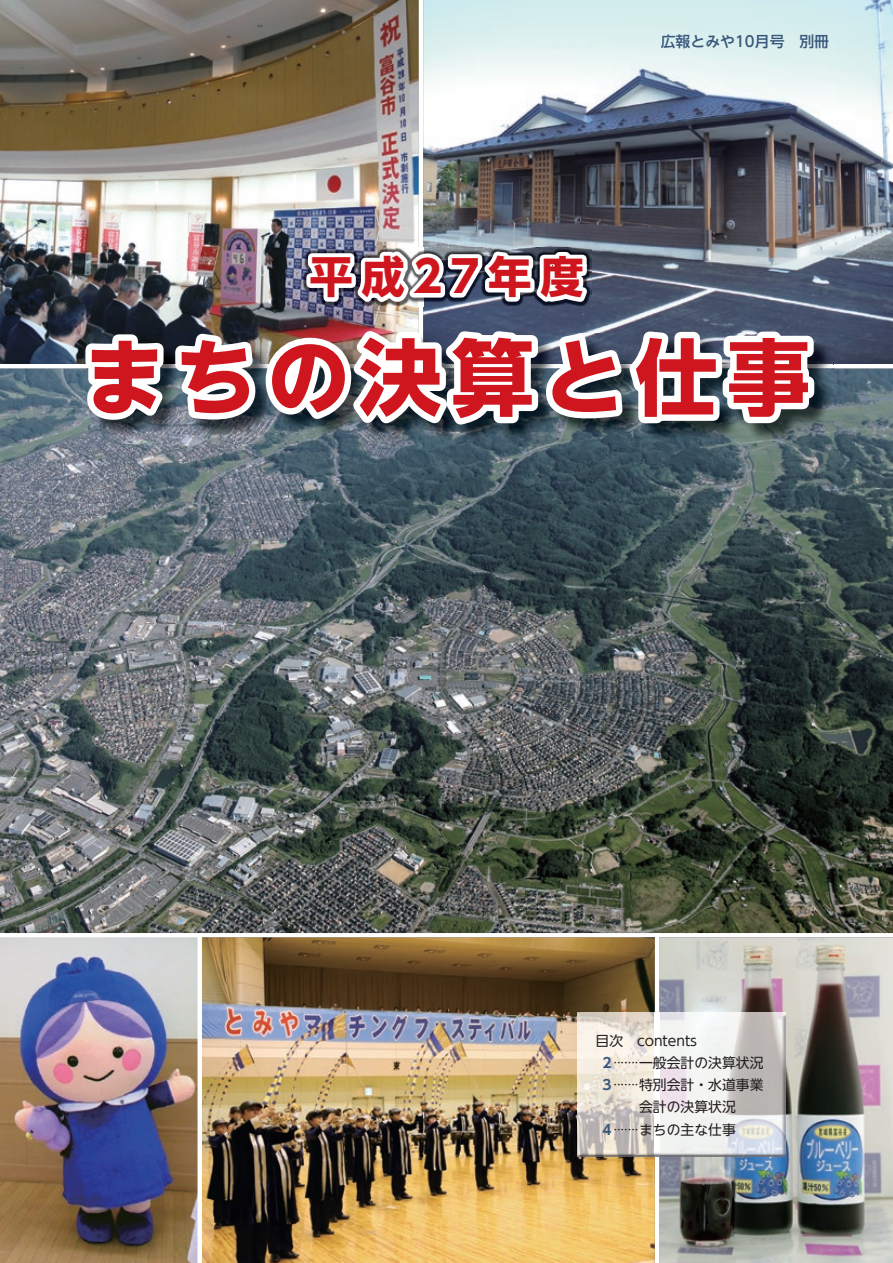
<style>
.page{position:relative;width:893px;height:1263px;background:#fff}
.page>*{position:absolute;margin:0;border:0;box-sizing:border-box;transform-origin:0 0}
.t1{font:700 82.95px "UD Shin Go NT Pro";letter-spacing:.11em;color:#cf151d}
.t2{font:700 43.35px "UD Shin Go NT Pro";letter-spacing:.2em;color:#cf151d}
.t3{font:500 14.85px "UD Shin Go NT Pro";color:#38557b}
.t4{font:13.8px "UD Shin Go NT Pro";color:#231f20}
.t5{font:300 13.8px "UD Shin Go NT Pro";color:#231f20}
.s1{font-family:"UD Shin Go NT Pro De";font-weight:700;color:#38557b}
.s2{font-weight:300}
.s3{font-weight:400}
</style>
<div class="page">
<img style="left:0;top:368px;width:893px;height:565px">
<img style="left:0;top:0;width:419px;height:364px">
<img style="left:0;top:937px;width:198px;height:326px">
<img style="left:659px;top:937px;width:234px;height:326px">
<img style="left:423px;top:0;width:470px;height:365px">
<img style="left:202px;top:937px;width:457px;height:326px">
<img style="left:302px;top:246px;width:293px;height:65px">
<img style="left:88px;top:368px;width:745px;height:75px">
<img style="left:821px;top:333px;width:12px;height:35px">
<svg style="left:79px;top:322px;width:742px;height:115px"></svg>
<img style="left:577px;top:1012px;width:209px;height:144px">
<img style="left:659px;top:1012px;width:1px;height:143px">
<p class="t3" style="left:661px;top:29px;width:170px">広報とみや10月号　別冊</p>
<h2 class="t2" style="left:309px;top:241px;width:276px">平成27年度</h2>
<h1 class="t1" style="left:83px;top:310px;width:729px">まちの決算と仕事</h1>
<p class="t4" style="left:596px;top:1029px;width:103px">目次　contents</p>
<p class="t4" style="left:602px;top:1051px;width:162px"><span class="s1">2</span><span class="s2">·······</span>一般会計の決算状況</p>
<p class="t4" style="left:602px;top:1074px;width:162px"><span class="s1">3</span><span class="s2">·······</span>特別会計・水道事業</p>
<p class="t4" style="left:639px;top:1096px;width:98px">会計の決算状況</p>
<p class="t5" style="left:602px;top:1118px;width:135px"><span class="s1">4</span>·······<span class="s3">まちの主な仕事</span></p>
</div>
